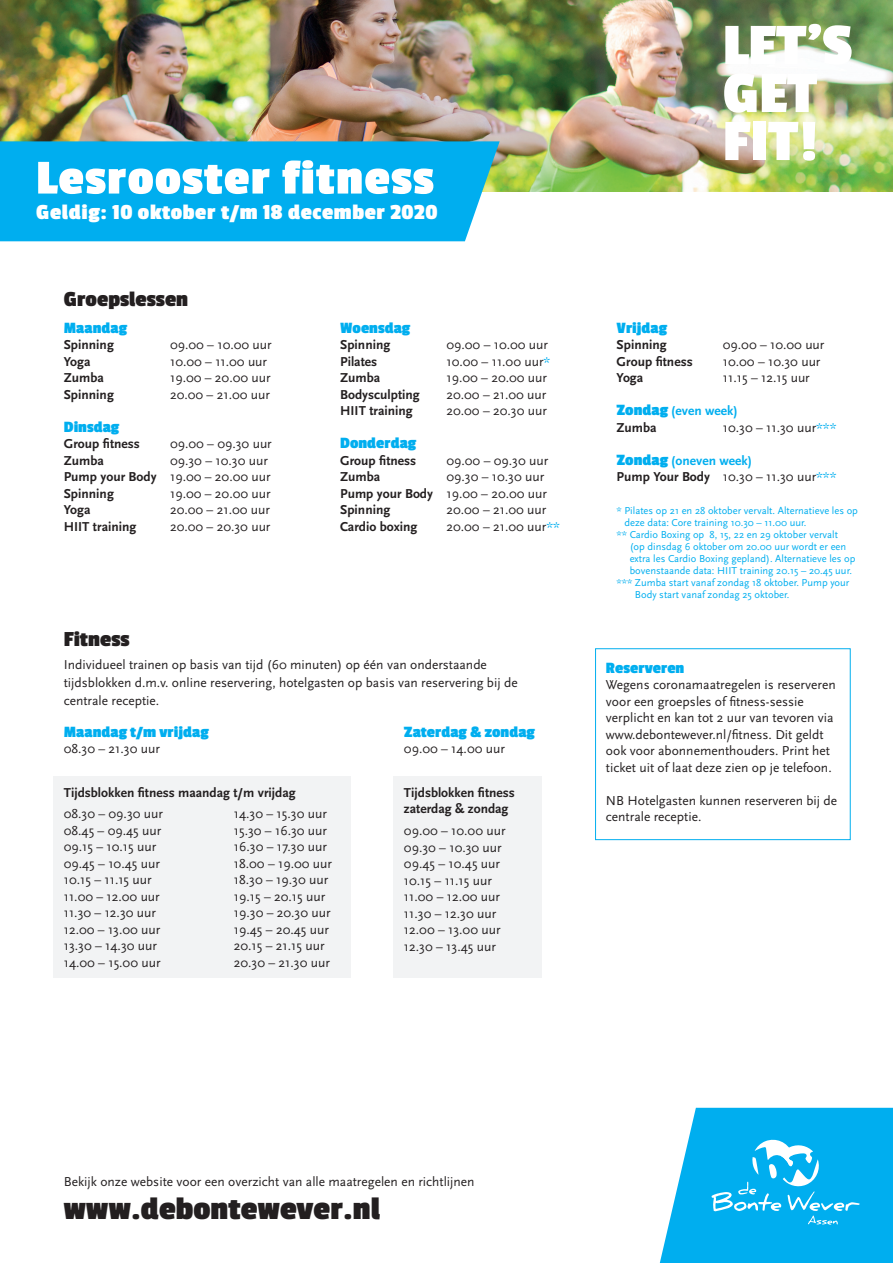
<style>
.page{position:relative;width:893px;height:1263px;background:#fff}
.page>*{position:absolute;margin:0;border:0;box-sizing:border-box;transform-origin:0 0}
.t1{font:700 61.5px/48px "Passion One";color:#fff}
.t2{font:700 51px "Passion One";letter-spacing:.025em;color:#fff}
.t3{font:700 33.6px "Passion One";color:#231f20}
.t4{font:700 22.5px "Passion One";letter-spacing:.025em;color:#fff}
.t5{font:700 22.5px "Passion One";color:#231f20}
.t6{font:700 16.5px "Passion One";color:#00aeef}
.t7{font:13.5px/16.5px "Scala Sans OT";color:#231f20}
.t8{font:700 13.5px/16.5px "Scala Sans OT";color:#231f20}
.t9{font:700 13.5px/16.5px "Scala Sans OT";color:#00aeef}
.t10{font:10.5px "Scala Sans OT";color:#00aeef}
.s1{font-weight:700}
.s2{color:#00aeef}
.s3{font-family:"Passion One";font-size:16.5px}
.s4{color:#231f20}
.s5{font-family:"Passion One";font-weight:700;font-size:16.5px;color:#00aeef}
.s6{font-weight:700;color:#00aeef}
</style>
<div class="page">
<div style="left:53px;top:776px;width:298px;height:202px;background:#f2f3f4"></div>
<div style="left:394px;top:776px;width:148px;height:202px;background:#f2f3f4"></div>
<img style="left:0;top:0;width:893px;height:191px">
<svg style="left:660px;top:1108px;width:233px;height:155px;background:#20b8f1"></svg>
<div style="left:0;top:141px;width:500px;height:100px;background:#00aeef"></div>
<div style="left:595px;top:648px;width:255px;height:192px;border:1px solid #00aeef"></div>
<h2 class="t2" style="left:36px;top:151px;width:399px">Lesrooster fitness</h2>
<h3 class="t4" style="left:36px;top:200px;width:403px">Geldig: 10 oktober t/m 18 december 2020</h3>
<h3 class="t5" style="left:64px;top:287px;width:126px">Groepslessen</h3>
<p class="t6" style="left:64px;top:319px;width:65px">Maandag</p>
<p class="t8" style="left:64px;top:337px;width:52px">Spinning</p>
<p class="t7" style="left:170px;top:337px;width:103px">09.00 – 10.00 uur</p>
<p class="t8" style="left:64px;top:353px;width:28px">Yoga</p>
<p class="t7" style="left:170px;top:353px;width:99px">10.00 – 11.00 uur</p>
<p class="t8" style="left:64px;top:370px;width:42px">Zumba</p>
<p class="t7" style="left:170px;top:370px;width:102px">19.00 – 20.00 uur</p>
<p class="t8" style="left:64px;top:386px;width:52px">Spinning</p>
<p class="t7" style="left:170px;top:386px;width:101px">20.00 – 21.00 uur</p>
<p class="t6" style="left:64px;top:418px;width:57px">Dinsdag</p>
<p class="t8" style="left:64px;top:436px;width:78px">Group fitness</p>
<p class="t7" style="left:170px;top:436px;width:103px">09.00 – 09.30 uur</p>
<p class="t8" style="left:64px;top:452px;width:42px">Zumba</p>
<p class="t7" style="left:64px;top:452px;width:208px;text-indent:106px">09.30 – 10.30 uur<br><span class="s1">Pump your Body</span> 19.00 – 20.00 uur<br><span class="s1">Spinning</span></p>
<p class="t7" style="left:170px;top:485px;width:102px">19.00 – 20.00 uur</p>
<p class="t8" style="left:64px;top:502px;width:28px">Yoga</p>
<p class="t7" style="left:170px;top:502px;width:101px">20.00 – 21.00 uur</p>
<p class="t8" style="left:64px;top:518px;width:74px">HIIT training</p>
<p class="t7" style="left:170px;top:518px;width:102px">20.00 – 20.30 uur</p>
<h3 class="t5" style="left:64px;top:627px;width:67px">Fitness</h3>
<p class="t6" style="left:340px;top:319px;width:72px">Woensdag</p>
<p class="t8" style="left:340px;top:337px;width:52px">Spinning</p>
<p class="t7" style="left:446px;top:337px;width:103px">09.00 – 10.00 uur</p>
<p class="t8" style="left:340px;top:353px;width:39px">Pilates</p>
<p class="t7" style="left:446px;top:353px;width:105px">10.00 – 11.00 uur<span class="s2">*</span></p>
<p class="t8" style="left:340px;top:370px;width:42px">Zumba</p>
<p class="t7" style="left:446px;top:370px;width:102px">19.00 – 20.00 uur</p>
<p class="t8" style="left:340px;top:386px;width:81px">Bodysculpting</p>
<p class="t7" style="left:446px;top:386px;width:101px">20.00 – 21.00 uur</p>
<p class="t8" style="left:340px;top:403px;width:74px">HIIT training</p>
<p class="t7" style="left:446px;top:403px;width:102px">20.00 – 20.30 uur</p>
<p class="t6" style="left:340px;top:434px;width:78px">Donderdag</p>
<p class="t8" style="left:340px;top:452px;width:78px">Group fitness</p>
<p class="t7" style="left:446px;top:452px;width:103px">09.00 – 09.30 uur</p>
<p class="t8" style="left:340px;top:469px;width:42px">Zumba</p>
<p class="t7" style="left:340px;top:469px;width:208px;text-indent:106px">09.30 – 10.30 uur<br><span class="s1">Pump your Body</span> 19.00 – 20.00 uur<br><span class="s1">Spinning</span></p>
<p class="t7" style="left:446px;top:502px;width:101px">20.00 – 21.00 uur</p>
<p class="t8" style="left:340px;top:518px;width:79px">Cardio boxing</p>
<p class="t7" style="left:446px;top:518px;width:115px">20.00 – 21.00 uur<span class="s2">**</span></p>
<h1 class="t1" style="left:723px;top:20px;width:131px">LET’S<br>GET<br>FIT!</h1>
<p class="t6" style="left:617px;top:319px;width:52px">Vrijdag</p>
<p class="t8" style="left:617px;top:337px;width:52px">Spinning</p>
<p class="t7" style="left:723px;top:337px;width:103px">09.00 – 10.00 uur</p>
<p class="t8" style="left:617px;top:353px;width:78px">Group fitness</p>
<p class="t7" style="left:723px;top:353px;width:99px">10.00 – 10.30 uur</p>
<p class="t8" style="left:617px;top:370px;width:28px">Yoga</p>
<p class="t7" style="left:723px;top:370px;width:88px">11.15 – 12.15 uur</p>
<p class="t9" style="left:617px;top:403px;width:123px"><span class="s3">Zondag</span> (even week)<br><span class="s4">Zumba</span></p>
<p class="t7" style="left:723px;top:419px;width:115px">10.30 – 11.30 uur<span class="s2">***</span></p>
<p class="t7" style="left:617px;top:452px;width:221px"><span class="s5">Zondag</span> <span class="s6">(oneven week)<br></span><span class="s1">Pump Your Body</span> 10.30 – 11.30 uur<span class="s2">***</span></p>
<p class="t10" style="left:617px;top:505px;width:243px">* Pilates op 21 en 28 oktober vervalt. Alternatieve les op</p>
<p class="t10" style="left:624px;top:517px;width:184px">deze data: Core training 10.30 – 11.00 uur.</p>
<p class="t10" style="left:617px;top:529px;width:223px">** Cardio Boxing op 8, 15, 22 en 29 oktober vervalt</p>
<p class="t10" style="left:630px;top:541px;width:218px">(op dinsdag 6 oktober om 20.00 uur wordt er een</p>
<p class="t10" style="left:630px;top:553px;width:227px">extra les Cardio Boxing gepland). Alternatieve les op</p>
<p class="t10" style="left:630px;top:565px;width:224px">bovenstaande data: HIIT training 20.15 – 20.45 uur.</p>
<p class="t10" style="left:617px;top:577px;width:234px">*** Zumba start vanaf zondag 18 oktober. Pump your</p>
<p class="t10" style="left:635px;top:589px;width:156px">Body start vanaf zondag 25 oktober.</p>
<p class="t7" style="left:64px;top:656px;width:455px;line-height:18px">Individueel trainen op basis van tijd (60 minuten) op één van onderstaande tijdsblokken d.m.v. online reservering, hotelgasten op basis van reservering bij de centrale receptie.</p>
<p class="t6" style="left:606px;top:659px;width:80px">Reserveren</p>
<p class="t7" style="left:606px;top:677px;width:231px">Wegens coronamaatregelen is reserveren voor een groepsles of fitness-sessie verplicht en kan tot 2 uur van tevoren via www.debontewever.nl/fitness. Dit geldt ook voor abonnementhouders. Print het ticket uit of laat deze zien op je telefoon.</p>
<p class="t7" style="left:606px;top:792px;width:233px">NB Hotelgasten kunnen reserveren bij de centrale receptie.</p>
<p class="t6" style="left:64px;top:723px;width:147px">Maandag t/m vrijdag</p>
<p class="t7" style="left:64px;top:741px;width:98px">08.30 – 21.30 uur</p>
<p class="t6" style="left:404px;top:723px;width:133px">Zaterdag &amp; zondag</p>
<p class="t7" style="left:404px;top:741px;width:102px">09.00 – 14.00 uur</p>
<p class="t8" style="left:404px;top:784px;width:113px">Tijdsblokken fitness zaterdag &amp; zondag</p>
<p class="t7" style="left:404px;top:823px;width:103px">09.00 – 10.00 uur<br>09.30 – 10.30 uur<br>09.45 – 10.45 uur<br>10.15 – 11.15 uur<br>11.00 – 12.00 uur<br>11.30 – 12.30 uur<br>12.00 – 13.00 uur<br>12.30 – 13.45 uur</p>
<p class="t8" style="left:64px;top:784px;width:233px">Tijdsblokken fitness maandag t/m vrijdag</p>
<p class="t7" style="left:64px;top:806px;width:101px">08.30 – 09.30 uur<br>08.45 – 09.45 uur<br>09.15 – 10.15 uur<br>09.45 – 10.45 uur<br>10.15 – 11.15 uur<br>11.00 – 12.00 uur<br>11.30 – 12.30 uur<br>12.00 – 13.00 uur<br>13.30 – 14.30 uur<br>14.00 – 15.00 uur</p>
<p class="t7" style="left:234px;top:806px;width:100px">14.30 – 15.30 uur<br>15.30 – 16.30 uur<br>16.30 – 17.30 uur<br>18.00 – 19.00 uur<br>18.30 – 19.30 uur<br>19.15 – 20.15 uur<br>19.30 – 20.30 uur<br>19.45 – 20.45 uur<br>20.15 – 21.15 uur<br>20.30 – 21.30 uur</p>
<p class="t7" style="left:64px;top:1173px;width:412px">Bekijk onze website voor een overzicht van alle maatregelen en richtlijnen</p>
<h3 class="t3" style="left:64px;top:1191px;width:318px">www.debontewever.nl</h3>
</div>
